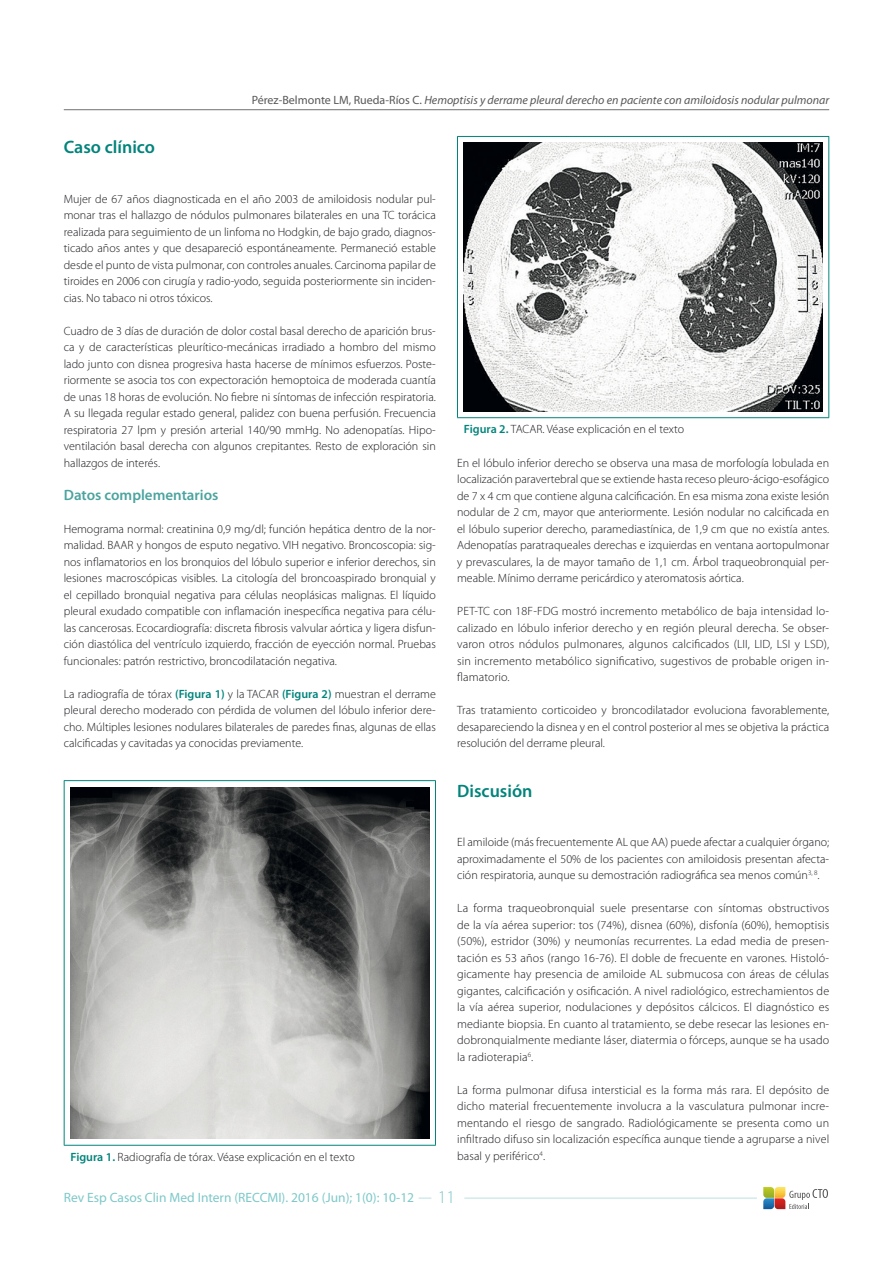
<style>
.page{position:relative;width:893px;height:1263px;background:#fff}
.page>*{position:absolute;margin:0;border:0;box-sizing:border-box;transform-origin:0 0}
._02_Primer_Orden{font:600 18px "Myriad Pro";color:#00847b}
.t1{font:300 18px "Myriad Pro";color:#7ec8c9}
._02_Segundo_Orden{font:600 15px "Myriad Pro";color:#4ba49f}
.Nombre_autores{font:13.5px "Myriad Pro";color:#7ec8c9}
._01_Texto_comun{font:300 12px/16.5px "Myriad Pro";color:#1a171c;text-align:justify}
.t2{font:italic 12px "Myriad Pro";color:#58585a}
.s1{font-style:normal}
.s2{font-weight:600;color:#00847b}
</style>
<div class="page">
<hr style="left:64px;top:109px;width:765px;height:1px;background:#707173">
<svg style="left:763px;top:1187px;width:65px;height:22px"></svg>
<hr style="left:464px;top:1198px;width:293px;height:1px;background:#b9e0e0">
<svg style="left:419px;top:1198px;width:12px;height:1px"></svg>
<hr style="left:64px;top:780px;width:372px;height:1px;background:#00847b">
<hr style="left:64px;top:781px;width:1px;height:364px;background:#00847b">
<hr style="left:435px;top:781px;width:1px;height:364px;background:#00847b">
<hr style="left:64px;top:1145px;width:372px;height:1px;background:#00847b">
<img style="left:70px;top:787px;width:359px;height:352px">
<hr style="left:457px;top:136px;width:372px;height:1px;background:#00847b">
<hr style="left:457px;top:137px;width:1px;height:280px;background:#00847b">
<hr style="left:828px;top:137px;width:1px;height:280px;background:#00847b">
<hr style="left:457px;top:417px;width:372px;height:1px;background:#00847b">
<img style="left:463px;top:143px;width:360px;height:268px">
<p class="_02_Primer_Orden" style="left:64px;top:136px;width:93px">Caso clínico</p>
<p class="t2" style="left:252px;top:92px;width:579px"><span class="s1">Pérez-Belmonte LM, Rueda-Ríos C.</span> Hemoptisis y derrame pleural derecho en paciente con amiloidosis nodular pulmonar</p>
<p class="_01_Texto_comun" style="left:64px;top:190px;width:374px">Mujer de 67 años diagnosticada en el año 2003 de amiloidosis nodular pul&shy;monar tras el hallazgo de nódulos pulmonares bilaterales en una TC torácica realizada para seguimiento de un linfoma no Hodgkin, de bajo grado, diagnos&shy;ticado años antes y que desapareció espontáneamente. Permaneció estable desde el punto de vista pulmonar, con controles anuales. Carcinoma papilar de tiroides en 2006 con cirugía y radio-yodo, seguida posteriormente sin inciden&shy;cias. No tabaco ni otros tóxicos.</p>
<p class="_01_Texto_comun" style="left:64px;top:322px;width:374px">Cuadro de 3 días de duración de dolor costal basal derecho de aparición brus&shy;ca y de características pleurítico-mecánicas irradiado a hombro del mismo lado junto con disnea progresiva hasta hacerse de mínimos esfuerzos. Poste&shy;riormente se asocia tos con expectoración hemoptoica de moderada cuantía de unas 18 horas de evolución. No fiebre ni síntomas de infección respiratoria.<br>A su llegada regular estado general, palidez con buena perfusión. Frecuencia respiratoria 27 lpm y presión arterial 140/90 mmHg. No adenopatías. Hipo&shy;ventilación basal derecha con algunos crepitantes. Resto de exploración sin hallazgos de interés.</p>
<p class="_02_Segundo_Orden" style="left:64px;top:485px;width:156px">Datos complementarios</p>
<p class="_01_Texto_comun" style="left:64px;top:520px;width:374px">Hemograma normal: creatinina 0,9 mg/dl; función hepática dentro de la nor&shy;malidad. BAAR y hongos de esputo negativo. VIH negativo. Broncoscopia: sig&shy;nos inflamatorios en los bronquios del lóbulo superior e inferior derechos, sin lesiones macroscópicas visibles. La citología del broncoaspirado bronquial y el cepillado bronquial negativa para células neoplásicas malignas. El líquido pleural exudado compatible con inflamación inespecífica negativa para célu&shy;las cancerosas. Ecocardiografía: discreta fibrosis valvular aórtica y ligera disfun&shy;ción diastólica del ventrículo izquierdo, fracción de eyección normal. Pruebas funcionales: patrón restrictivo, broncodilatación negativa.</p>
<p class="_01_Texto_comun" style="left:64px;top:685px;width:374px">La radiografía de tórax <span class="s2">(Figura 1)</span> y la TACAR <span class="s2">(Figura 2)</span> muestran el derrame pleural derecho moderado con pérdida de volumen del lóbulo inferior dere&shy;cho. Múltiples lesiones nodulares bilaterales de paredes finas, algunas de ellas calcificadas y cavitadas ya conocidas previamente.</p>
<p class="_01_Texto_comun" style="left:71px;top:1148px;width:286px"><span class="s2">Figura 1.</span> Radiografía de tórax. Véase explicación en el texto</p>
<p class="_01_Texto_comun" style="left:464px;top:421px;width:222px"><span class="s2">Figura 2.</span> TACAR. Véase explicación en el texto</p>
<p class="_01_Texto_comun" style="left:457px;top:454px;width:374px">En el lóbulo inferior derecho se observa una masa de morfología lobulada en localización paravertebral que se extiende hasta receso pleuro-ácigo-esofágico de 7 x 4 cm que contiene alguna calcificación. En esa misma zona existe lesión nodular de 2 cm, mayor que anteriormente. Lesión nodular no calcificada en el lóbulo superior derecho, paramediastínica, de 1,9 cm que no existía antes.<br>Adenopatías paratraqueales derechas e izquierdas en ventana aortopulmonar y prevasculares, la de mayor tamaño de 1,1 cm. Árbol traqueobronquial per&shy;meable. Mínimo derrame pericárdico y ateromatosis aórtica.</p>
<p class="_01_Texto_comun" style="left:457px;top:603px;width:374px">PET-TC con 18F-FDG mostró incremento metabólico de baja intensidad lo&shy;calizado en lóbulo inferior derecho y en región pleural derecha. Se obser&shy;varon otros nódulos pulmonares, algunos calcificados (LII, LID, LSI y LSD), sin incremento metabólico significativo, sugestivos de probable origen in&shy;flamatorio.</p>
<p class="_01_Texto_comun" style="left:457px;top:702px;width:374px">Tras tratamiento corticoideo y broncodilatador evoluciona favorablemente, desapareciendo la disnea y en el control posterior al mes se objetiva la práctica resolución del derrame pleural.</p>
<p class="_02_Primer_Orden" style="left:457px;top:779px;width:77px">Discusión</p>
<p class="_01_Texto_comun" style="left:457px;top:834px;width:374px">El amiloide (más frecuentemente AL que AA) puede afectar a cualquier órgano; aproximadamente el 50% de los pacientes con amiloidosis presentan afecta&shy;ción respiratoria, aunque su demostración radiográfica sea menos común<sup>3,</sup> <sup>8</sup>.</p>
<p class="_01_Texto_comun" style="left:457px;top:900px;width:374px">La forma traqueobronquial suele presentarse con síntomas obstructivos de la vía aérea superior: tos (74%), disnea (60%), disfonía (60%), hemoptisis (50%), estridor (30%) y neumonías recurrentes. La edad media de presen&shy;tación es 53 años (rango 16-76). El doble de frecuente en varones. Histoló&shy;gicamente hay presencia de amiloide AL submucosa con áreas de células gigantes, calcificación y osificación. A nivel radiológico, estrechamientos de la vía aérea superior, nodulaciones y depósitos cálcicos. El diagnóstico es mediante biopsia. En cuanto al tratamiento, se debe resecar las lesiones en&shy;dobronquialmente mediante láser, diatermia o fórceps, aunque se ha usado la radioterapia<sup>6</sup>.</p>
<p class="_01_Texto_comun" style="left:457px;top:1081px;width:374px">La forma pulmonar difusa intersticial es la forma más rara. El depósito de dicho material frecuentemente involucra a la vasculatura pulmonar incre&shy;mentando el riesgo de sangrado. Radiológicamente se presenta como un infiltrado difuso sin localización específica aunque tiende a agruparse a nivel basal y periférico<sup>4</sup>.</p>
<p class="Nombre_autores" style="left:64px;top:1189px;width:352px">Rev Esp Casos Clin Med Intern (RECCMI). 2016 (Jun); 1(0): 10-12</p>
<p class="t1" style="left:438px;top:1187px;width:19px">11</p>
</div>
